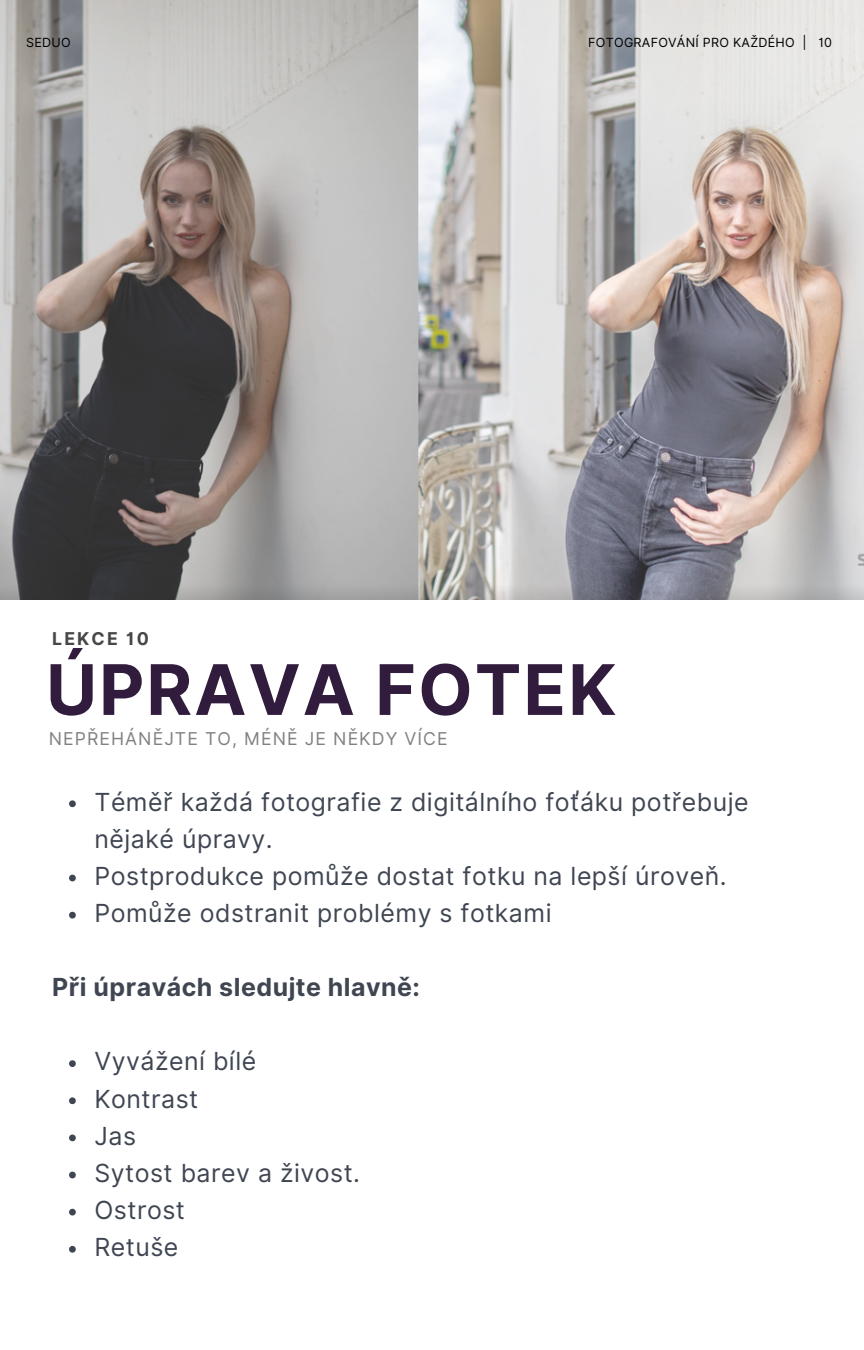
<style>
.page{position:relative;width:864px;height:1350px;background:#fff}
.page>*{position:absolute;margin:0;border:0;box-sizing:border-box;transform-origin:0 0}
.t1{font:700 69.75px "Inter";letter-spacing:.03em;color:#321c3d}
.t2{font:24.97px/37.1px "Inter";letter-spacing:.02em;color:#3f4652}
.t3{font:700 24.97px "Inter";letter-spacing:.02em;color:#3f4652}
.t4{font:17.78px "Inter";letter-spacing:.06em;color:#818181}
.t5{font:700 17.78px "Inter";letter-spacing:.12em;color:#474747}
.t6{font:12.6px "Inter";letter-spacing:.02em;color:#000}
</style>
<div class="page">
<img style="left:0;top:0;width:864px;height:600px">
<svg style="left:69px;top:800px;width:7px;height:7px"></svg>
<svg style="left:69px;top:875px;width:7px;height:6px"></svg>
<svg style="left:69px;top:912px;width:7px;height:7px"></svg>
<svg style="left:69px;top:1060px;width:7px;height:7px"></svg>
<svg style="left:69px;top:1097px;width:7px;height:7px"></svg>
<svg style="left:69px;top:1135px;width:7px;height:6px"></svg>
<svg style="left:69px;top:1172px;width:7px;height:6px"></svg>
<svg style="left:69px;top:1209px;width:7px;height:7px"></svg>
<svg style="left:69px;top:1246px;width:7px;height:7px"></svg>
<p class="t6" style="left:26px;top:35px;width:46px">SEDUO</p>
<p class="t6" style="left:588px;top:35px;width:245px">FOTOGRAFOVÁNÍ PRO KAŽDÉHO | 10</p>
<p class="t5" style="left:52px;top:628px;width:98px">LEKCE 10</p>
<p class="t1" style="left:46px;top:648px;width:572px">ÚPRAVA FOTEK</p>
<p class="t4" style="left:49px;top:728px;width:400px">NEPŘEHÁNĚJTE TO, MÉNĚ JE NĚKDY VÍCE</p>
<p class="t2" style="left:95px;top:783px;width:656px">Téměř každá fotografie z digitálního foťáku potřebuje nějaké úpravy.</p>
<p class="t2" style="left:95px;top:857px;width:634px">Postprodukce pomůže dostat fotku na lepší úroveň.</p>
<p class="t2" style="left:95px;top:894px;width:459px">Pomůže odstranit problémy s fotkami</p>
<p class="t3" style="left:52px;top:972px;width:369px">Při úpravách sledujte hlavně:</p>
<p class="t2" style="left:95px;top:1043px;width:163px">Vyvážení bílé</p>
<p class="t2" style="left:95px;top:1080px;width:105px">Kontrast</p>
<p class="t2" style="left:95px;top:1117px;width:43px">Jas</p>
<p class="t2" style="left:95px;top:1154px;width:267px">Sytost barev a živost.</p>
<p class="t2" style="left:95px;top:1191px;width:92px">Ostrost</p>
<p class="t2" style="left:95px;top:1228px;width:85px">Retuše</p>
</div>
